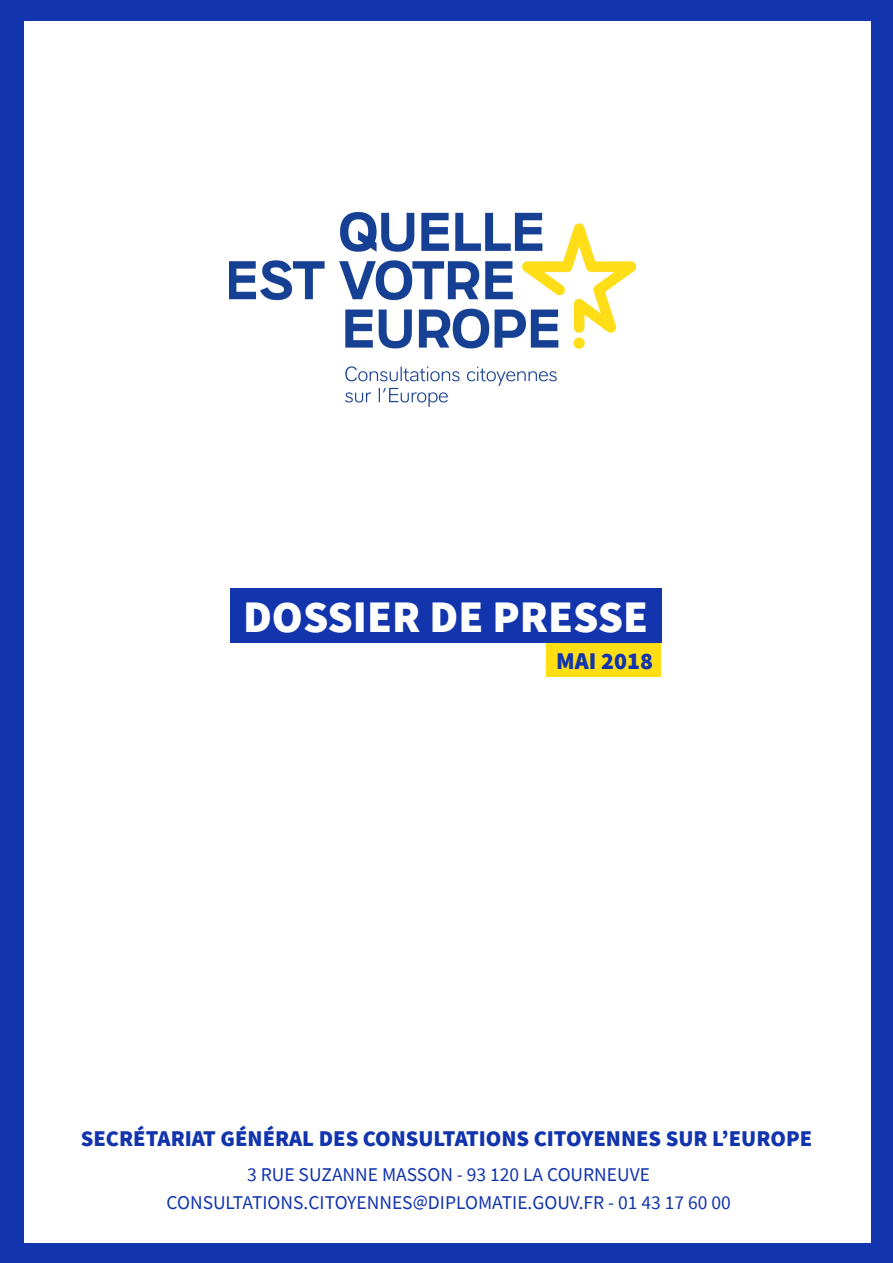
<style>
.page{position:relative;width:893px;height:1263px;background:#1234ad}
.page>*{position:absolute;margin:0;border:0;box-sizing:border-box;transform-origin:0 0}
.t1{font:900 45px "Source Sans Pro";color:#fff}
.t2{font:900 24px "Source Sans Pro";color:#1234ad}
.t3{font:900 22.5px "Source Sans Pro";color:#1234ad}
.t4{font:19.5px "Source Sans Pro";color:#1234ad}
</style>
<div class="page">
<div style="left:24px;top:22px;width:847px;height:1221px;background:#fff"></div>
<div style="left:230px;top:588px;width:431px;height:55px;background:#1234ad"></div>
<div style="left:547px;top:643px;width:114px;height:33px;background:#ffde14"></div>
<img style="left:230px;top:213px;width:406px;height:194px">
<p class="t1" style="left:243px;top:586px;width:406px">DOSSIER DE PRESSE</p>
<p class="t2" style="left:556px;top:644px;width:98px">MAI 2018</p>
<p class="t3" style="left:81px;top:1123px;width:733px">SECRÉTARIAT GÉNÉRAL DES CONSULTATIONS CITOYENNES SUR L’EUROPE</p>
<p class="t4" style="left:247px;top:1162px;width:404px">3 RUE SUZANNE MASSON - 93 120 LA COURNEUVE</p>
<p class="t4" style="left:167px;top:1190px;width:566px">CONSULTATIONS.CITOYENNES@DIPLOMATIE.GOUV.FR - 01 43 17 60 00</p>
</div>
